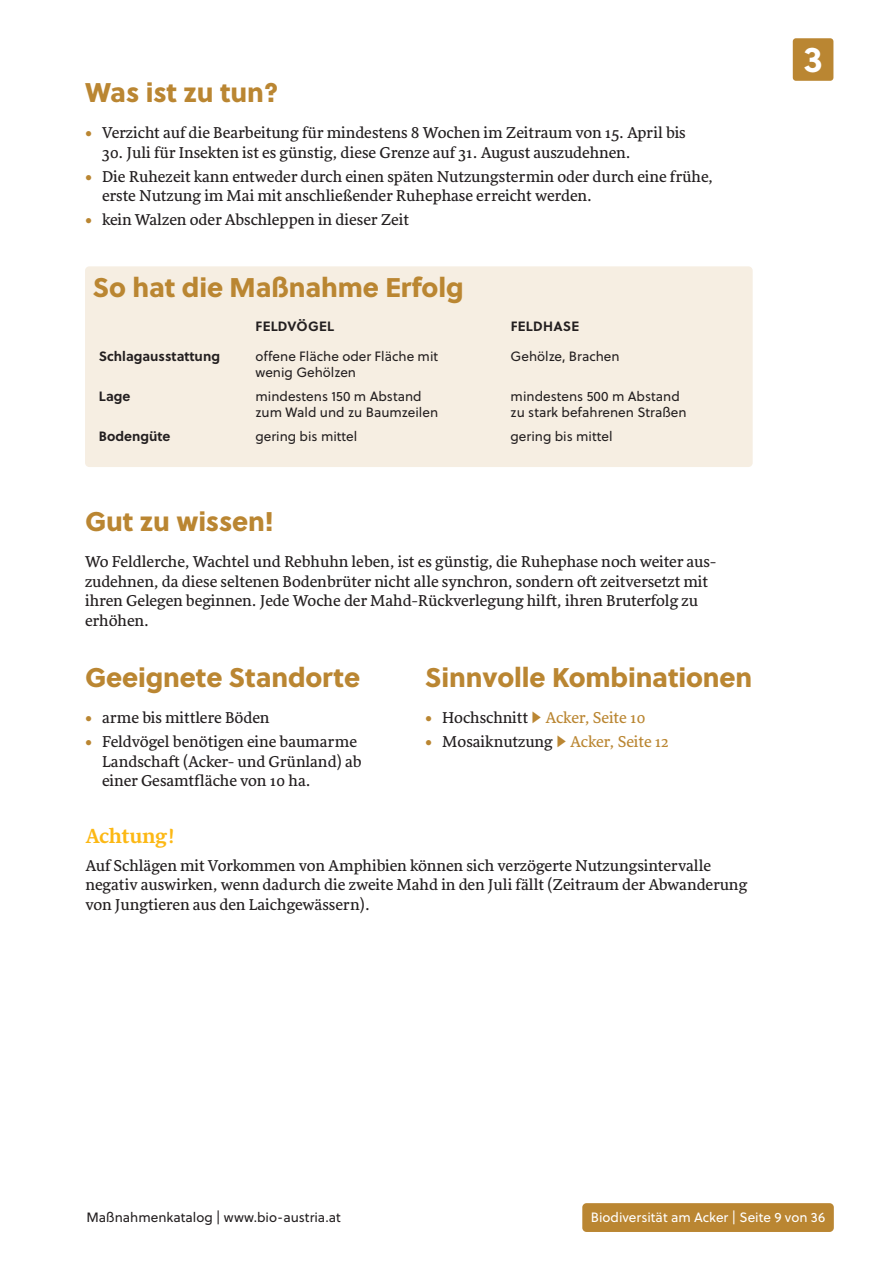
<style>
.page{position:relative;width:893px;height:1263px;background:#fff}
.page>*{position:absolute;margin:0;border:0;box-sizing:border-box;transform-origin:0 0}
.t1{font:700 36px "Soleil";color:#fff}
.t2{font:27px "Soleil Xb";letter-spacing:-.005em;color:#ba8632}
.t3{font:700 21px "Sirba";letter-spacing:-.01em;color:#fcb814}
.t4{font:16.2px/19.5px "Sirba";color:#231f20}
.t5{font:16.2px "Sirba";color:#ba8632}
.t6{font:13.5px/16.2px "Soleil";color:#231f20}
.t7{font:13.5px "Soleil";color:#fff}
.t8{font:700 13.5px "Soleil";color:#231f20}
.t9{font:700 13.5px "Soleil";letter-spacing:.02em;color:#231f20}
.s1{color:#ba8632}
.s2{color:#231f20}
</style>
<div class="page">
<div style="left:582px;top:1203px;width:252px;height:29px;background:#ba8632;border-radius:4px"></div>
<div style="left:793px;top:38px;width:40px;height:43px;background:#ba8632;border-radius:3px"></div>
<div style="left:85px;top:266px;width:668px;height:201px;background:#f6eee2;border-radius:4px"></div>
<h2 class="t2" style="left:85px;top:74px;width:195px">Was ist zu tun?</h2>
<p class="t4" style="left:85px;top:124px;width:602px"><span class="s1">•</span> Verzicht auf die Bearbeitung für mindestens 8 Wochen im Zeitraum von 15. April bis</p>
<p class="t4" style="left:102px;top:143px;width:530px">30. Juli für Insekten ist es günstig, diese Grenze auf 31. August auszudehnen.</p>
<p class="t4" style="left:102px;top:167px;width:613px;text-indent:-17px"><span class="s1">•</span> Die Ruhezeit kann entweder durch einen späten Nutzungstermin oder durch eine frühe, erste Nutzung im Mai mit anschließender Ruhephase erreicht werden.</p>
<p class="t4" style="left:85px;top:210px;width:325px"><span class="s1">•</span> kein Walzen oder Abschleppen in dieser Zeit</p>
<h2 class="t2" style="left:93px;top:269px;width:372px">So hat die Maßnahme Erfolg</h2>
<p class="t9" style="left:256px;top:317px;width:80px">FELDVÖGEL</p>
<p class="t9" style="left:511px;top:317px;width:70px">FELDHASE</p>
<p class="t8" style="left:99px;top:348px;width:123px">Schlagausstattung</p>
<p class="t6" style="left:255px;top:349px;width:184px">offene Fläche oder Fläche mit wenig Gehölzen</p>
<p class="t6" style="left:511px;top:349px;width:111px">Gehölze, Brachen</p>
<p class="t8" style="left:99px;top:387px;width:33px">Lage</p>
<p class="t6" style="left:255px;top:388px;width:184px">mindestens 150 m Abstand zum Wald und zu Baumzeilen</p>
<p class="t6" style="left:511px;top:388px;width:177px">mindestens 500 m Abstand zu stark befahrenen Straßen</p>
<p class="t8" style="left:99px;top:427px;width:73px">Bodengüte</p>
<p class="t6" style="left:255px;top:428px;width:103px">gering bis mittel</p>
<p class="t6" style="left:511px;top:428px;width:103px">gering bis mittel</p>
<h2 class="t2" style="left:85px;top:503px;width:190px">Gut zu wissen!</h2>
<p class="t4" style="left:85px;top:553px;width:632px">Wo Feldlerche, Wachtel und Rebhuhn leben, ist es günstig, die Ruhephase noch weiter aus&shy;zudehnen, da diese seltenen Bodenbrüter nicht alle synchron, sondern oft zeitversetzt mit ihren Gelegen beginnen. Jede Woche der Mahd-Rückverlegung hilft, ihren Bruterfolg zu erhöhen.</p>
<h2 class="t2" style="left:85px;top:659px;width:277px">Geeignete Standorte</h2>
<p class="t4" style="left:85px;top:709px;width:186px"><span class="s1">•</span> arme bis mittlere Böden</p>
<p class="t4" style="left:102px;top:732px;width:261px;text-indent:-17px"><span class="s1">•</span> Feldvögel benötigen eine baumarme<br>Landschaft (Acker- und Grünland) ab einer Gesamtfläche von 10 ha.</p>
<h2 class="t2" style="left:425px;top:659px;width:329px">Sinnvolle Kombinationen</h2>
<p class="t5" style="left:425px;top:706px;width:222px">• <span class="s2">Hochschnitt</span> ▶ Acker, Seite 10</p>
<p class="t5" style="left:425px;top:730px;width:245px">• <span class="s2">Mosaiknutzung</span> ▶ Acker, Seite 12</p>
<p class="t3" style="left:85px;top:819px;width:91px">Achtung!</p>
<p class="t4" style="left:85px;top:856px;width:663px">Auf Schlägen mit Vorkommen von Amphibien können sich verzögerte Nutzungsintervalle negativ auswirken, wenn dadurch die zweite Mahd in den Juli fällt (Zeitraum der Abwanderung von Jungtieren aus den Laichgewässern).</p>
<h1 class="t1" style="left:803px;top:36px;width:21px">3</h1>
<p class="t6" style="left:86px;top:1209px;width:256px">Maßnahmenkatalog | www.bio-austria.at</p>
<p class="t7" style="left:591px;top:1208px;width:236px">Biodiversität am Acker | Seite 9 von 36</p>
</div>
